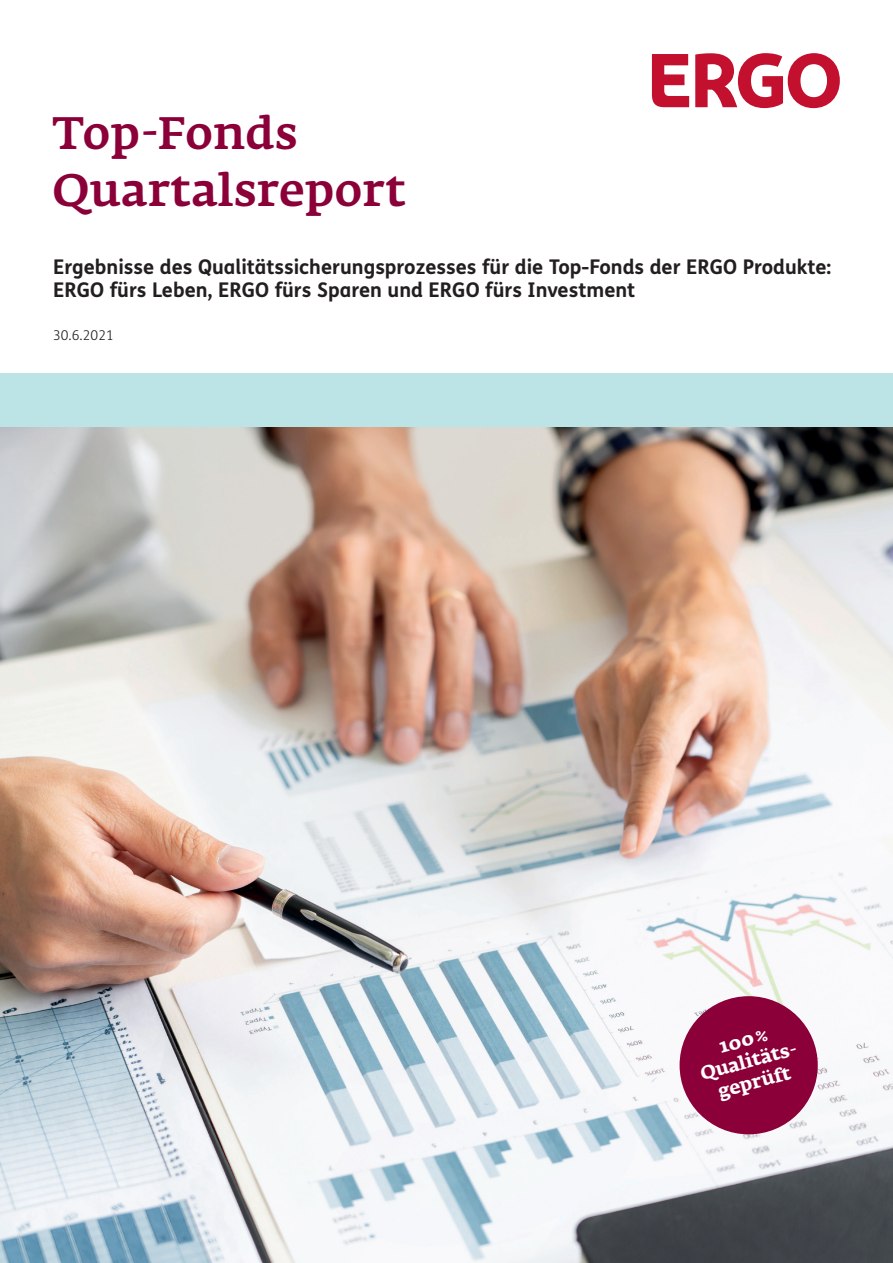
<style>
.page{position:relative;width:893px;height:1263px;background:#fff}
.page>*{position:absolute;margin:0;border:0;box-sizing:border-box;transform-origin:0 0}
.t1{font:500 45px/57.4px "Fedra Serif A Pro";letter-spacing:.01em;color:#8b0039}
.t2{font:700 20.25px/23.2px "FS Me";color:#231f20}
.t3{font:700 18.6px/21.3px "Fedra Serif A Pro";color:#fff;text-align:center}
.t4{font:300 13.5px "FS Me";color:#231f20}
</style>
<div class="page">
<img style="left:0;top:426px;width:893px;height:837px">
<div style="left:680px;top:996px;width:138px;height:138px;background:#8b0039;border-radius:50%"></div>
<svg style="left:695px;top:53px;width:145px;height:55px"></svg>
<svg style="left:652px;top:54px;width:37px;height:53px"></svg>
<div style="left:0;top:373px;width:893px;height:53px;background:#bce3e5"></div>
<h1 class="t1" style="left:53px;top:105px;width:355px">Top-Fonds<br>Quartalsreport</h1>
<p class="t2" style="left:53px;top:254px;width:780px">Ergebnisse des Qualitätssicherungsprozesses für die Top-Fonds der ERGO Produkte:<br>ERGO fürs Leben, ERGO fürs Sparen und ERGO fürs Investment</p>
<p class="t4" style="left:53px;top:326px;width:62px">30.6.2021</p>
<p class="t3" style="left:693px;top:1043px;width:102px;rotate:-15deg">100%<br>Qualitäts&shy;geprüft</p>
</div>
